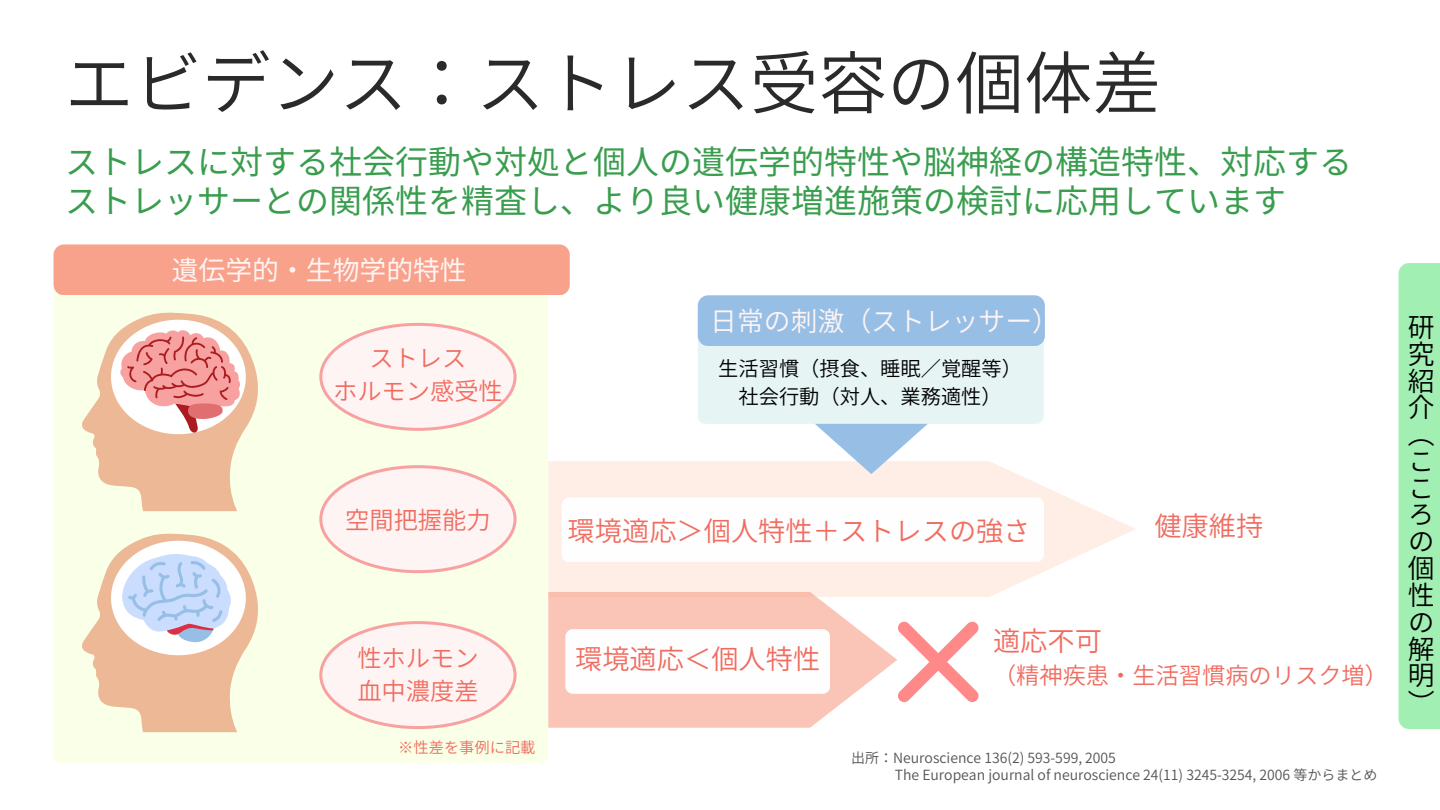
<style>
.page{position:relative;width:1440px;height:810px;background:#fff}
.page>*{position:absolute;margin:0;border:0;box-sizing:border-box;transform-origin:0 0}
.t1{font:68.5px "Source Han Sans JP";color:#2a2a2a}
.t2{font:33px/39px "Source Han Sans JP";color:#399d4e}
.t3{font:27.2px "Source Han Sans JP";color:#f16c60}
.t4{font:26.8px/26.8px "Source Han Sans JP";color:#000}
.t5{font:26.8px "Source Han Sans JP";color:#fff4f4}
.t6{font:26.8px "Source Han Sans JP";color:#fff4f4}
.t7{font:24.2px "Source Han Sans JP";color:#f16c60}
.t8{font:23.2px "Source Han Sans JP";color:#f16c60}
.t9{font:20.2px "Source Han Sans JP";color:#000}
.t10{font:15.2px "Source Han Sans JP";color:#f16c60}
.t11{font:14px "Source Han Sans JP";color:#545454}
</style>
<div class="page">
<div style="left:1399px;top:263px;width:41px;height:466px;background:#a1efb2"></div>
<div style="left:54px;top:285px;width:494px;height:478px;background:#faffe7;border-radius:8px"></div>
<svg style="left:82px;top:313px;width:176px;height:198px"></svg>
<svg style="left:82px;top:534px;width:176px;height:198px"></svg>
<svg style="left:548px;top:461px;width:587px;height:136px;fill:#feeee5"></svg>
<svg style="left:319px;top:323px;width:198px;height:108px"></svg>
<svg style="left:319px;top:465px;width:198px;height:108px"></svg>
<svg style="left:319px;top:621px;width:198px;height:108px"></svg>
<div style="left:54px;top:244px;width:516px;height:51px;background:#f8a28b;border-radius:11px"></div>
<svg style="left:779px;top:424px;width:185px;height:50px"></svg>
<div style="left:698px;top:321px;width:346px;height:103px;background:#e6f4f4;border-radius:8px"></div>
<div style="left:698px;top:295px;width:347px;height:51px;background:#97bfe6;border-radius:10px"></div>
<svg style="left:548px;top:592px;width:349px;height:136px;fill:#fac5b7"></svg>
<svg style="left:898px;top:621px;width:81px;height:81px"></svg>
<div style="left:562px;top:497px;width:482px;height:65px;background:#fefefe;border-radius:8px"></div>
<div style="left:565px;top:629px;width:265px;height:65px;background:#fefefe;border-radius:8px"></div>
<p class="t1" style="left:65px;top:29px;width:1097px">エビデンス：ストレス受容の個体差</p>
<p class="t2" style="left:65px;top:141px;width:1288px">ストレスに対する社会行動や対処と個人の遺伝学的特性や脳神経の構造特性、対応するストレッサーとの関係性を精査し、より良い健康増進施策の検討に応用しています</p>
<p class="t6" style="left:172px;top:249px;width:297px">遺伝学的・生物学的特性</p>
<p class="t7" style="left:370px;top:339px;width:98px">ストレス</p>
<p class="t7" style="left:333px;top:372px;width:171px">ホルモン感受性</p>
<p class="t5" style="left:710px;top:300px;width:350px">日常の刺激（ストレッサー）</p>
<p class="t9" style="left:718px;top:353px;width:305px">生活習慣（摂食、睡眠／覚醒等）</p>
<p class="t9" style="left:739px;top:380px;width:265px">社会行動（対人、業務適性）</p>
<p class="t7" style="left:345px;top:500px;width:143px">空間把握能力</p>
<p class="t3" style="left:568px;top:510px;width:465px">環境適応＞個人特性＋ストレスの強さ</p>
<p class="t3" style="left:1154px;top:504px;width:110px">健康維持</p>
<p class="t7" style="left:357px;top:639px;width:123px">性ホルモン</p>
<p class="t7" style="left:357px;top:672px;width:123px">血中濃度差</p>
<p class="t10" style="left:398px;top:735px;width:139px">※性差を事例に記載</p>
<p class="t3" style="left:575px;top:638px;width:247px">環境適応＜個人特性</p>
<p class="t3" style="left:993px;top:620px;width:110px">適応不可</p>
<p class="t8" style="left:993px;top:657px;width:397px">（精神疾患・生活習慣病のリスク増）</p>
<p class="t11" style="left:851px;top:747px;width:266px">出所：Neuroscience 136(2) 593-599, 2005</p>
<p class="t11" style="left:895px;top:763px;width:484px">The European journal of neuroscience 24(11) 3245-3254, 2006 等からまとめ</p>
<p class="t4" style="left:1408px;top:312px;width:28px">研究紹介（こころの個性の解明）</p>
</div>
